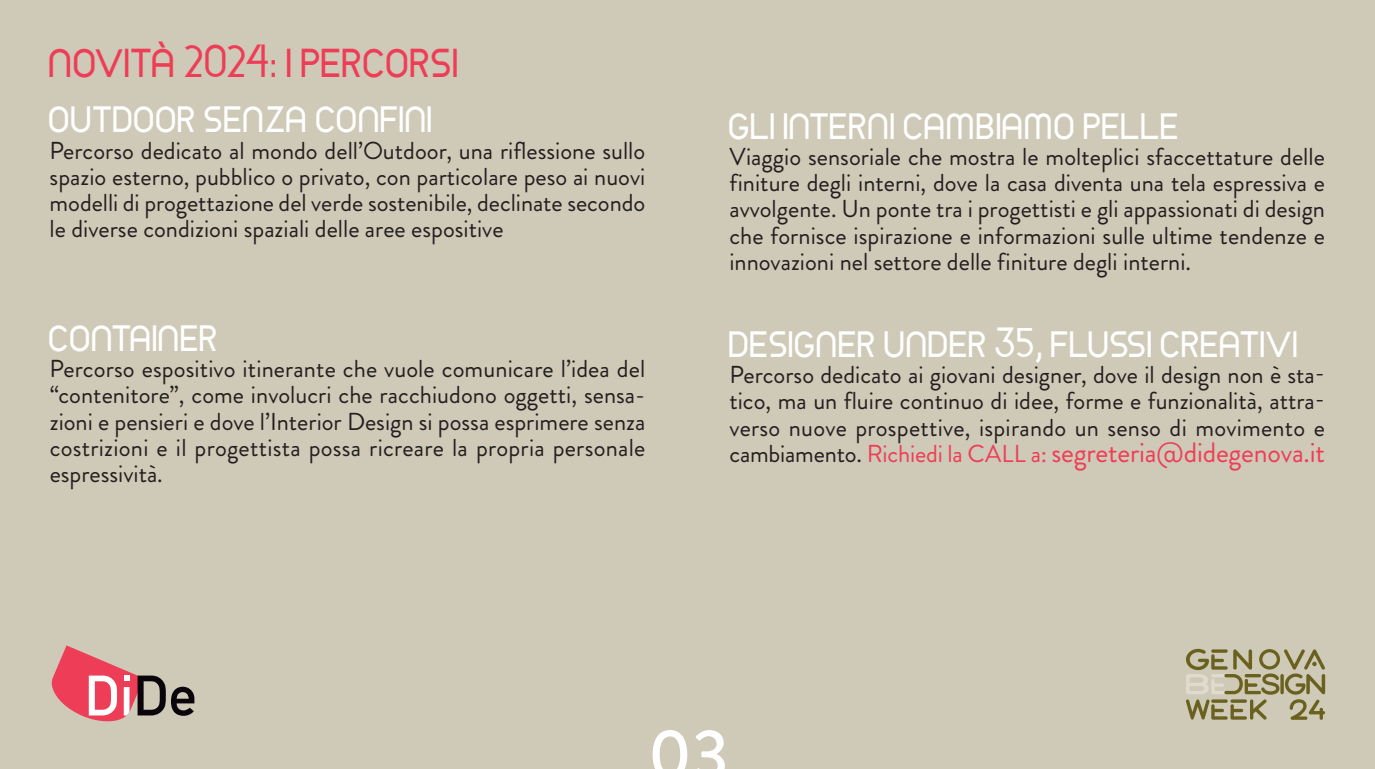
<style>
.page{position:relative;width:1375px;height:769px;background:#fff}
.page>*{position:absolute;margin:0;border:0;box-sizing:border-box;transform-origin:0 0}
.t1{font:500 70px "Brandon Grotesque";color:#fff}
.t2{font:700 38.5px "Time Burner";letter-spacing:.01em;color:#ee3d56}
.t3{font:700 35px "Time Burner";color:#fff}
.t4{font:28px "Brandon Grotesque";letter-spacing:-.01em;color:#ee3d56}
.t5{font:24.5px/26.2px "Brandon Grotesque";color:#231f20;text-align:justify}
.s1{font-size:24.5px;color:#231f20}
.s2{font-size:24.5px}
</style>
<div class="page">
<div style="left:0;top:0;width:1374px;height:769px;background:#cfc9b7"></div>
<svg style="left:1186px;top:649px;width:138px;height:71px"></svg>
<svg style="left:52px;top:645px;width:142px;height:76px"></svg>
<h2 class="t2" style="left:50px;top:41px;width:412px">NOVITÀ 2024: I PERCORSI</h2>
<h3 class="t3" style="left:50px;top:99px;width:385px">OUTDOOR SENZA CONFINI</h3>
<p class="t5" style="left:50px;top:141px;width:597px">Percorso dedicato al mondo dell’Outdoor, una riflessione sullo spazio esterno, pubblico o privato, con particolare peso ai nuovi modelli di progettazione del verde sostenibile, declinate secondo le diverse condizioni spaziali delle aree espositive</p>
<h3 class="t3" style="left:50px;top:317px;width:165px">CONTAINER</h3>
<p class="t5" style="left:50px;top:359px;width:597px">Percorso espositivo itinerante che vuole comunicare l’idea del “contenitore”, come involucri che racchiudono oggetti, sensa&shy;zioni e pensieri e dove l’Interior Design si possa esprimere senza costrizioni e il progettista possa ricreare la propria personale espressività.</p>
<h3 class="t3" style="left:729px;top:105px;width:452px">GLI INTERNI CAMBIAMO PELLE</h3>
<p class="t5" style="left:729px;top:147px;width:597px">Viaggio sensoriale che mostra le molteplici sfaccettature delle finiture degli interni, dove la casa diventa una tela espressiva e avvolgente. Un ponte tra i progettisti e gli appassionati di design che fornisce ispirazione e informazioni sulle ultime tendenze e innovazioni nel settore delle finiture degli interni.</p>
<h3 class="t3" style="left:729px;top:324px;width:571px">DESIGNER UNDER 35, FLUSSI CREATIVI</h3>
<p class="t5" style="left:729px;top:365px;width:597px">Percorso dedicato ai giovani designer, dove il design non è sta&shy;tico, ma un fluire continuo di idee, forme e funzionalità, attra&shy;verso nuove prospettive, ispirando un senso di movimento e</p>
<p class="t4" style="left:729px;top:442px;width:597px"><span class="s1">cambiamento.</span> <span class="s2">Richiedi la CALL a:</span> segreteria@didegenova.it</p>
<h1 class="t1" style="left:647px;top:729px;width:82px">03</h1>
</div>
